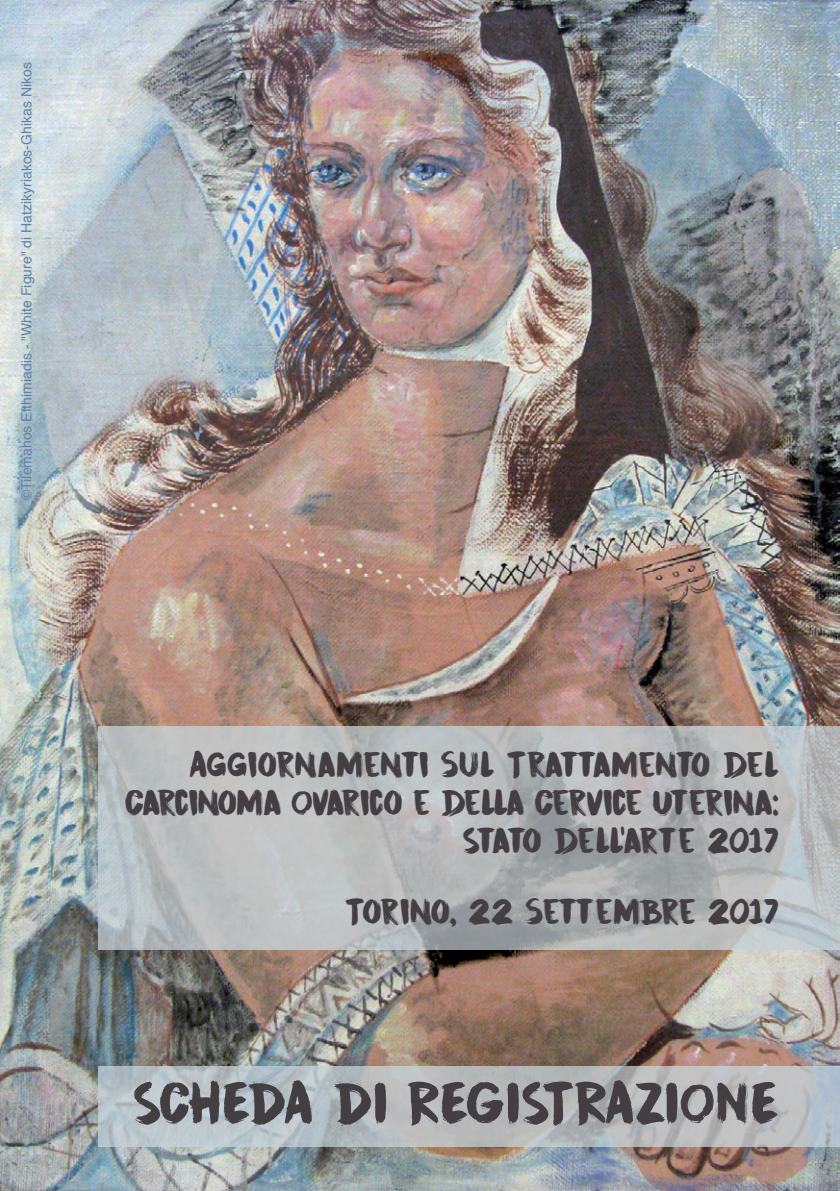
<style>
.page{position:relative;width:840px;height:1191px;background:#fff}
.page>*{position:absolute;margin:0;border:0;box-sizing:border-box;transform-origin:0 0}
.t1{font:52px "DK Cinnabar Brush";letter-spacing:-.03em;color:#423e42}
.t2{font:32px/38.4px "DK Cinnabar Brush";letter-spacing:-.055em;color:#423e42;text-align:right}
.t3{font:14px "Helvetica";color:#5f82a7}
</style>
<div class="page">
<img style="left:0;top:0;width:839px;height:1191px">
<img style="left:99px;top:726px;width:740px;height:223px">
<img style="left:99px;top:1066px;width:740px;height:80px">
<p class="t3" style="left:16px;top:500px;width:439px;rotate:-90deg">©Tilemahos Efthimiadis - "White Figure" di Hatzikyriakos-Ghikas Nikos</p>
<p class="t2" style="left:124px;top:745px;width:656px">AGGIORNAMENTI SUL TRATTAMENTO DEL<br>CARCINOMA OVARICO E DELLA CERVICE UTERINA:<br>STATO DELL’ARTE 2017</p>
<p class="t2" style="left:344px;top:892px;width:436px">TORINO, 22 SETTEMBRE 2017</p>
<h1 class="t1" style="left:132px;top:1066px;width:648px">SCHEDA DI REGISTRAZIONE</h1>
</div>
